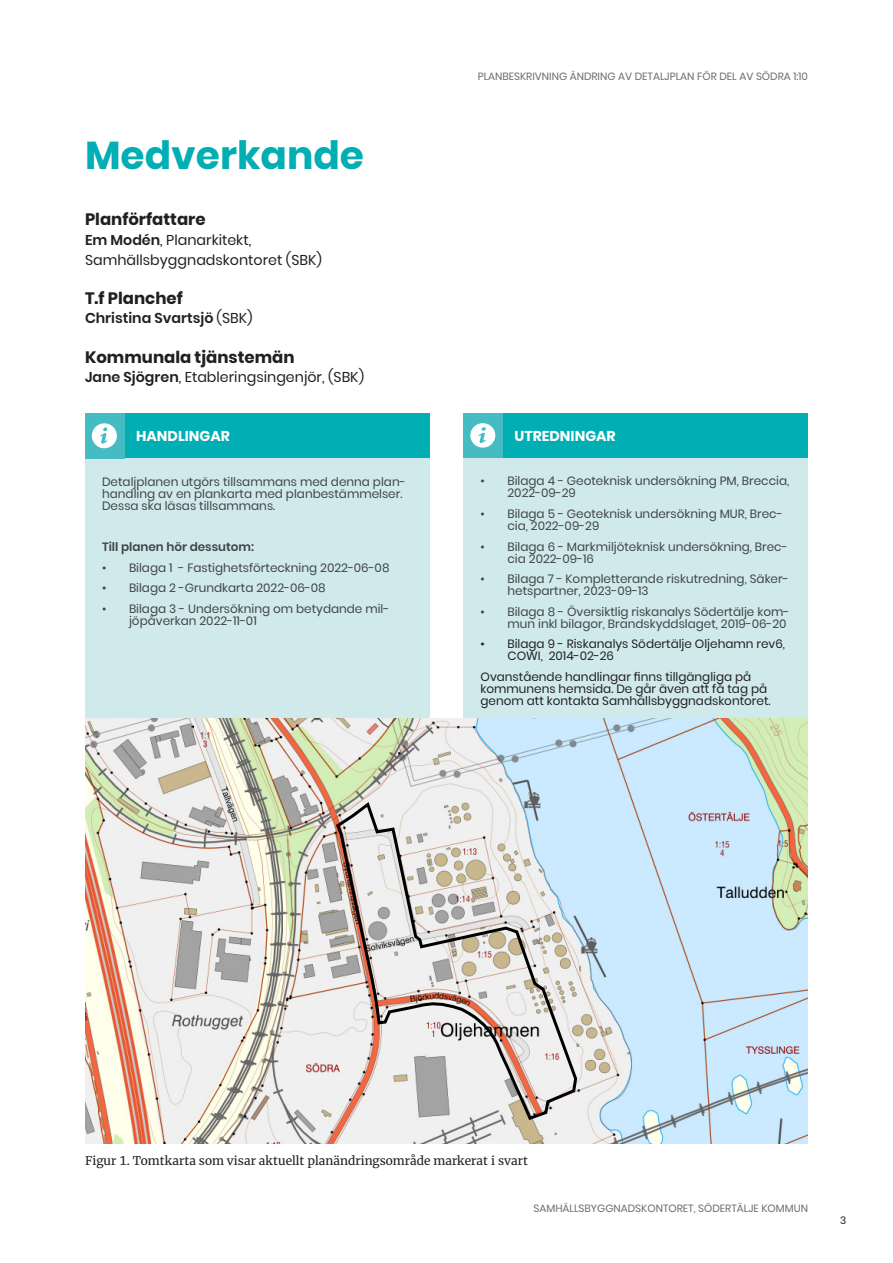
<style>
.page{position:relative;width:893px;height:1263px;background:#fff}
.page>*{position:absolute;margin:0;border:0;box-sizing:border-box;transform-origin:0 0}
._01_Rubrik_1_-_onumrerat{font:700 39px "Poppins";color:#00aeb4}
._06_Brödtext{font:700 16.5px "Poppins";color:#231f20}
._06_Brödtext-2{font:14.25px "Poppins";color:#231f20}
._06_Brödtext-3{font:600 14.25px "Poppins";color:#231f20}
.t1{font:700 14.25px "Poppins";color:#fff}
._08_Faktatext{font:12px/12px "Poppins";color:#414446}
._08_Faktatext-2{font:12px/12px "Poppins";color:#231f20}
._06_Brödtext-4{font:12px "Merriweather";color:#231f20}
._08_Faktatext-3{font:600 12px "Poppins";color:#414446}
.t2{font:10.5px "Poppins";color:#6c6d70}
.t3{font:10.5px "Poppins";color:#231f20}
.s1{font-weight:600}
.s2{font-weight:400}
</style>
<div class="page">
<div style="left:85px;top:457px;width:344px;height:504px;background:#d0eaec"></div>
<div style="left:123px;top:413px;width:306px;height:45px;background:#00aeb4"></div>
<div style="left:85px;top:413px;width:39px;height:45px;background:#44bcc2"></div>
<svg style="left:92px;top:423px;width:25px;height:25px"></svg>
<div style="left:463px;top:456px;width:345px;height:505px;background:#d0eaec"></div>
<div style="left:502px;top:413px;width:306px;height:44px;background:#00aeb4"></div>
<div style="left:463px;top:413px;width:40px;height:44px;background:#44bcc2"></div>
<svg style="left:470px;top:423px;width:25px;height:25px"></svg>
<img style="left:85px;top:719px;width:723px;height:425px">
<svg style="left:334px;top:800px;width:245px;height:322px"></svg>
<p class="_01_Rubrik_1_-_onumrerat" style="left:85px;top:132px;width:280px">Medverkande</p>
<p class="_06_Brödtext" style="left:85px;top:210px;width:122px">Planförfattare</p>
<p class="_06_Brödtext-2" style="left:85px;top:232px;width:168px"><span class="s1">Em Modén</span>, Planarkitekt,</p>
<p class="_06_Brödtext-2" style="left:85px;top:251px;width:238px">Samhällsbyggnadskontoret (SBK)</p>
<p class="_06_Brödtext" style="left:85px;top:288px;width:99px">T.f Planchef</p>
<p class="_06_Brödtext-3" style="left:85px;top:310px;width:169px">Christina Svartsjö <span class="s2">(SBK)</span></p>
<p class="_06_Brödtext" style="left:85px;top:347px;width:211px">Kommunala tjänstemän</p>
<p class="_06_Brödtext-2" style="left:85px;top:369px;width:281px"><span class="s1">Jane Sjögren</span>, Etableringsingenjör, (SBK)</p>
<p class="t1" style="left:136px;top:428px;width:95px">HANDLINGAR</p>
<p class="_08_Faktatext" style="left:102px;top:476px;width:305px">Detaljplanen utgörs tillsammans med denna plan&shy;handling av en plankarta med planbestämmelser.<br>Dessa ska läsas tillsammans.</p>
<p class="_08_Faktatext-3" style="left:102px;top:540px;width:154px">Till planen hör dessutom:</p>
<p class="_08_Faktatext" style="left:102px;top:562px;width:289px">• Bilaga 1 - Fastighetsförteckning 2022-06-08</p>
<p class="_08_Faktatext" style="left:102px;top:582px;width:225px">• Bilaga 2 -Grundkarta 2022-06-08</p>
<p class="_08_Faktatext" style="left:129px;top:603px;width:262px;text-indent:-27px">• Bilaga 3 - Undersökning om betydande mil&shy;jöpåverkan 2022-11-01</p>
<p class="t2" style="left:478px;top:70px;width:332px">PLANBESKRIVNING ÄNDRING AV DETALJPLAN FÖR DEL AV SÖDRA 1:10</p>
<p class="t1" style="left:515px;top:428px;width:103px">UTREDNINGAR</p>
<p class="_08_Faktatext" style="left:507px;top:475px;width:283px;text-indent:-27px">• Bilaga 4 - Geoteknisk undersökning PM, Breccia,<br>2022-09-29</p>
<p class="_08_Faktatext" style="left:507px;top:508px;width:277px;text-indent:-27px">• Bilaga 5 - Geoteknisk undersökning MUR, Brec&shy;cia, 2022-09-29</p>
<p class="_08_Faktatext" style="left:507px;top:540px;width:282px;text-indent:-27px">• Bilaga 6 - Markmiljöteknisk undersökning, Brec&shy;cia 2022-09-16</p>
<p class="_08_Faktatext" style="left:507px;top:573px;width:283px;text-indent:-27px">• Bilaga 7 - Kompletterande riskutredning, Säker&shy;hetspartner, 2023-09-13</p>
<p class="_08_Faktatext" style="left:480px;top:605px;width:310px;text-align:right">• Bilaga 8 - Översiktlig riskanalys Södertälje kom&shy;mun inkl bilagor, Brandskyddslaget, 2019-06-20</p>
<p class="_08_Faktatext-2" style="left:507px;top:638px;width:279px;text-indent:-27px">• Bilaga 9 - Riskanalys Södertälje Oljehamn rev6,<br>COWI, 2014-02-26</p>
<p class="_08_Faktatext-2" style="left:480px;top:670px;width:292px">Ovanstående handlingar finns tillgängliga på kommunens hemsida. De går även att få tag på genom att kontakta Samhällsbyggnadskontoret.</p>
<p class="_06_Brödtext-4" style="left:85px;top:1151px;width:445px">Figur 1. Tomtkarta som visar aktuellt planändringsområde markerat i svart</p>
<p class="t2" style="left:533px;top:1202px;width:276px">SAMHÄLLSBYGGNADSKONTORET, SÖDERTÄLJE KOMMUN</p>
<p class="t3" style="left:840px;top:1214px;width:8px">3</p>
</div>
